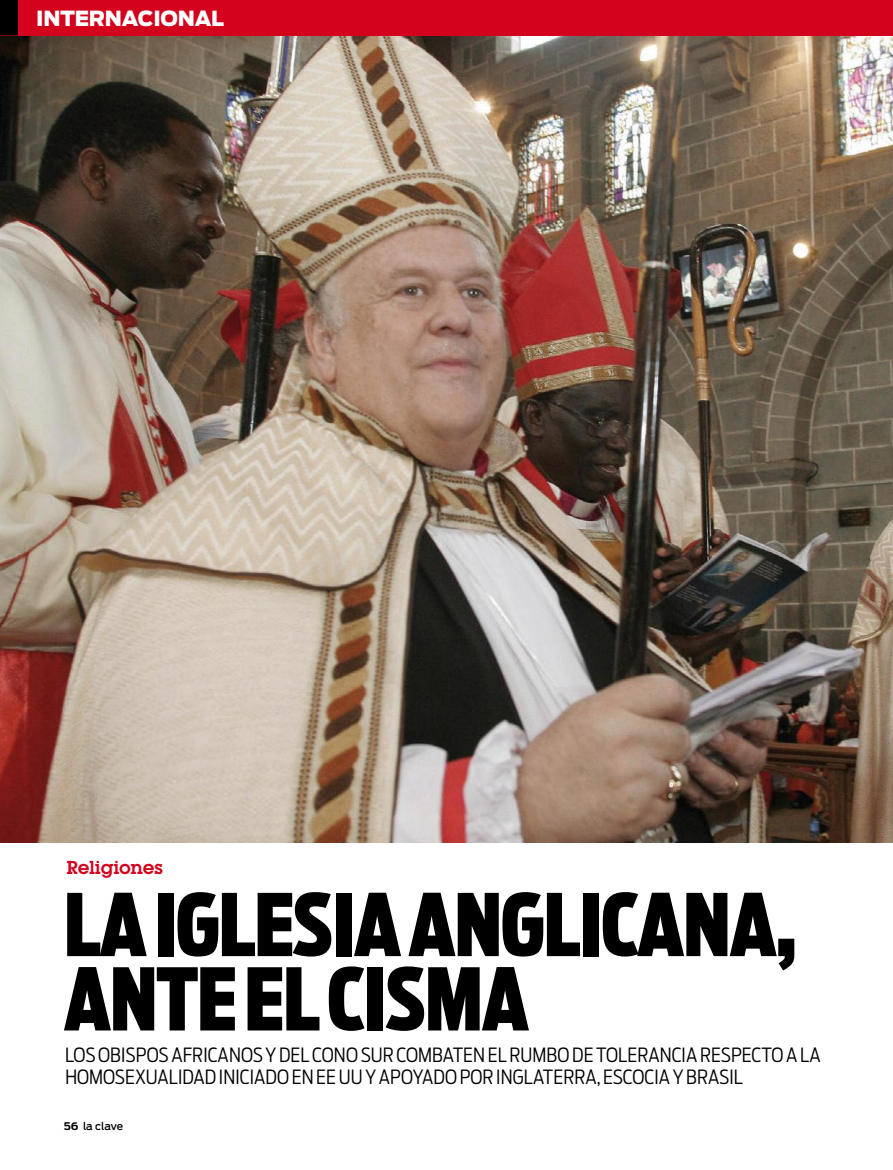
<style>
.page{position:relative;width:893px;height:1170px;background:#fff}
.page>*{position:absolute;margin:0;border:0;box-sizing:border-box;transform-origin:0 0}
.t1{font:900 85.35px/74.2px "Antenna Narrow";letter-spacing:-.015em;color:#000}
.t2{font:900 20.7px "Antenna";letter-spacing:-.01em;color:#fff}
.t3{font:300 19.5px/22.5px "Antenna Cond";letter-spacing:.005em;color:#000}
.t4{font:600 18.45px "Lubalin Graph IT Cby BT";letter-spacing:-.02em;color:#d3021d}
.t5{font:500 10.5px "Antenna";letter-spacing:-.015em;color:#000}
.s1{font-weight:700}
</style>
<div class="page">
<img style="left:0;top:35px;width:893px;height:807px">
<div style="left:0;top:0;width:893px;height:35px;background:#d3021d"></div>
<svg style="left:0;top:0;width:18px;height:35px"></svg>
<p class="t2" style="left:36px;top:5px;width:189px">INTERNACIONAL</p>
<p class="t4" style="left:66px;top:856px;width:99px">Religiones</p>
<h1 class="t1" style="left:64px;top:888px;width:735px">LA IGLESIA ANGLICANA,<br>ANTE EL CISMA</h1>
<p class="t3" style="left:65px;top:1043px;width:757px">LOS OBISPOS AFRICANOS Y DEL CONO SUR COMBATEN EL RUMBO DE TOLERANCIA RESPECTO A LA<br>HOMOSEXUALIDAD INICIADO EN EE UU Y APOYADO POR INGLATERRA, ESCOCIA Y BRASIL</p>
<p class="t5" style="left:64px;top:1119px;width:61px"><span class="s1">56</span> la clave</p>
</div>
